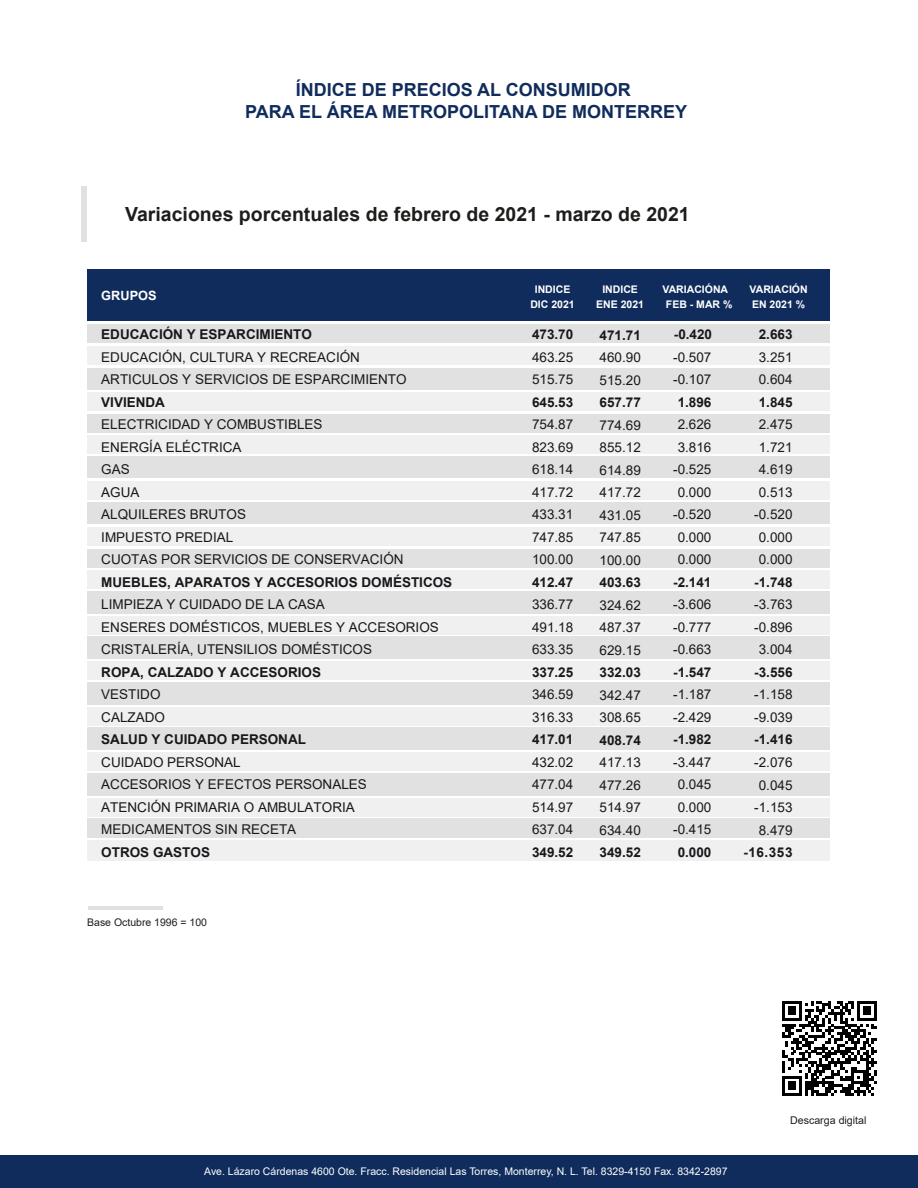
<style>
.page{position:relative;width:918px;height:1188px;background:#fff}
.page>*{position:absolute;margin:0;border:0;box-sizing:border-box;transform-origin:0 0}
.t1{font:700 19.5px "Arial";color:#1d1d1b}
.t2{font:700 18px/21.6px "Arial";color:#102c5c;text-align:center}
.t3{font:13.5px/22.5px "Arial";color:#1a171c}
.t4{font:700 13.5px "Arial";color:#1a171c}
.t5{font:700 12.75px "Arial";color:#fff}
.t6{font:10.65px "Arial";color:#1d1d1b}
.t7{font:10.5px "Arial";color:#fff}
.t8{font:700 10.5px/15px "Arial";color:#fff;text-align:center}
.t9{font:10.5px "Arial";color:#1d1d1b}
</style>
<div class="page">
<div style="left:81px;top:186px;width:6px;height:56px;background:#e1e1e1"></div>
<div style="left:0;top:1156px;width:918px;height:32px;background:#102c5c"></div>
<div style="left:87px;top:270px;width:742px;height:51px;background:#102c5c"></div>
<hr style="left:88px;top:906px;width:75px;height:3px;background:#e1e1e1">
<div style="left:87px;top:325px;width:742px;height:18px;background:#e1e1e1"></div>
<div style="left:87px;top:346px;width:743px;height:19px;background:#f0f0f0"></div>
<div style="left:87px;top:392px;width:743px;height:18px;background:#f0f0f0"></div>
<div style="left:87px;top:368px;width:743px;height:21px;background:#e1e1e1"></div>
<div style="left:87px;top:414px;width:742px;height:19px;background:#e1e1e1"></div>
<div style="left:87px;top:435px;width:742px;height:19px;background:#f0f0f0"></div>
<div style="left:87px;top:457px;width:742px;height:21px;background:#e1e1e1"></div>
<div style="left:87px;top:481px;width:742px;height:19px;background:#f0f0f0"></div>
<div style="left:87px;top:527px;width:742px;height:19px;background:#f0f0f0"></div>
<div style="left:87px;top:549px;width:742px;height:19px;background:#e1e1e1"></div>
<div style="left:87px;top:570px;width:742px;height:19px;background:#f0f0f0"></div>
<div style="left:87px;top:616px;width:742px;height:19px;background:#f0f0f0"></div>
<div style="left:87px;top:591px;width:742px;height:23px;background:#e1e1e1"></div>
<div style="left:87px;top:637px;width:742px;height:22px;background:#e1e1e1"></div>
<div style="left:87px;top:661px;width:742px;height:19px;background:#f0f0f0"></div>
<div style="left:87px;top:682px;width:742px;height:22px;background:#e1e1e1"></div>
<div style="left:87px;top:707px;width:742px;height:19px;background:#f0f0f0"></div>
<div style="left:87px;top:728px;width:742px;height:22px;background:#e1e1e1"></div>
<div style="left:87px;top:752px;width:742px;height:19px;background:#f0f0f0"></div>
<div style="left:87px;top:773px;width:742px;height:22px;background:#e1e1e1"></div>
<div style="left:87px;top:798px;width:742px;height:19px;background:#f0f0f0"></div>
<div style="left:87px;top:819px;width:742px;height:19px;background:#e1e1e1"></div>
<div style="left:87px;top:840px;width:742px;height:21px;background:#f0f0f0"></div>
<div style="left:87px;top:502px;width:742px;height:22px;background:#e1e1e1"></div>
<svg style="left:782px;top:1001px;width:95px;height:95px"></svg>
<h2 class="t2" style="left:245px;top:79px;width:444px">ÍNDICE DE PRECIOS AL CONSUMIDOR<br>PARA EL ÁREA METROPOLITANA DE MONTERREY</h2>
<h1 class="t1" style="left:125px;top:201px;width:566px">Variaciones porcentuales de febrero de 2021 - marzo de 2021</h1>
<p class="t5" style="left:101px;top:286px;width:57px">GRUPOS</p>
<p class="t4" style="left:101px;top:325px;width:212px">EDUCACIÓN Y ESPARCIMIENTO</p>
<p class="t3" style="left:101px;top:346px;width:307px">EDUCACIÓN, CULTURA Y RECREACIÓN<br>ARTICULOS Y SERVICIOS DE ESPARCIMIENTO</p>
<p class="t4" style="left:101px;top:393px;width:65px">VIVIENDA</p>
<p class="t3" style="left:101px;top:413px;width:304px">ELECTRICIDAD Y COMBUSTIBLES<br>ENERGÍA ELÉCTRICA<br>GAS<br>AGUA<br>ALQUILERES BRUTOS<br>IMPUESTO PREDIAL<br>CUOTAS POR SERVICIOS DE CONSERVACIÓN</p>
<p class="t4" style="left:101px;top:573px;width:353px">MUEBLES, APARATOS Y ACCESORIOS DOMÉSTICOS</p>
<p class="t3" style="left:101px;top:593px;width:339px">LIMPIEZA Y CUIDADO DE LA CASA<br>ENSERES DOMÉSTICOS, MUEBLES Y ACCESORIOS<br>CRISTALERÍA, UTENSILIOS DOMÉSTICOS</p>
<p class="t4" style="left:101px;top:663px;width:221px">ROPA, CALZADO Y ACCESORIOS</p>
<p class="t3" style="left:101px;top:683px;width:65px">VESTIDO<br>CALZADO</p>
<p class="t4" style="left:101px;top:730px;width:206px">SALUD Y CUIDADO PERSONAL</p>
<p class="t3" style="left:101px;top:751px;width:267px">CUIDADO PERSONAL<br>ACCESORIOS Y EFECTOS PERSONALES<br>ATENCIÓN PRIMARIA O AMBULATORIA<br>MEDICAMENTOS SIN RECETA</p>
<p class="t4" style="left:101px;top:843px;width:110px">OTROS GASTOS</p>
<p class="t9" style="left:87px;top:915px;width:121px">Base Octubre 1996 = 100</p>
<p class="t8" style="left:530px;top:282px;width:46px">INDICE<br>DIC 2021</p>
<p class="t8" style="left:596px;top:282px;width:49px">INDICE<br>ENE 2021</p>
<p class="t8" style="left:662px;top:282px;width:71px">VARIACIÓNA<br>FEB - MAR %</p>
<p class="t8" style="left:750px;top:282px;width:60px;text-align:left">VARIACIÓN<br>EN 2021 %</p>
<p class="t4" style="left:532px;top:325px;width:43px">473.70</p>
<p class="t3" style="left:532px;top:346px;width:43px">463.25<br>515.75</p>
<p class="t4" style="left:532px;top:392px;width:43px">645.53</p>
<p class="t3" style="left:532px;top:413px;width:43px;text-align:justify">754.87<br>823.69<br>618.14<br>417.72<br>433.31<br>747.85<br>100.00</p>
<p class="t4" style="left:532px;top:572px;width:43px">412.47</p>
<p class="t3" style="left:532px;top:593px;width:43px;text-align:justify">336.77<br>491.18<br>633.35</p>
<p class="t4" style="left:532px;top:662px;width:43px">337.25</p>
<p class="t3" style="left:532px;top:683px;width:43px">346.59<br>316.33</p>
<p class="t4" style="left:532px;top:730px;width:43px">417.01</p>
<p class="t3" style="left:532px;top:751px;width:43px;text-align:justify">432.02<br>477.04<br>514.97<br>637.04</p>
<p class="t4" style="left:532px;top:842px;width:43px">349.52</p>
<p class="t4" style="left:600px;top:325px;width:43px">471.71</p>
<p class="t3" style="left:600px;top:346px;width:43px">460.90<br>515.20</p>
<p class="t4" style="left:600px;top:393px;width:43px">657.77</p>
<p class="t3" style="left:600px;top:414px;width:43px;text-align:justify">774.69<br>855.12<br>614.89<br>417.72<br>431.05<br>747.85<br>100.00</p>
<p class="t4" style="left:600px;top:573px;width:43px">403.63</p>
<p class="t3" style="left:600px;top:594px;width:43px;text-align:justify">324.62<br>487.37<br>629.15</p>
<p class="t4" style="left:600px;top:663px;width:43px">332.03</p>
<p class="t3" style="left:600px;top:684px;width:43px">342.47<br>308.65</p>
<p class="t4" style="left:600px;top:730px;width:43px">408.74</p>
<p class="t3" style="left:600px;top:751px;width:43px;text-align:justify">417.13<br>477.26<br>514.97<br>634.40</p>
<p class="t4" style="left:600px;top:843px;width:43px">349.52</p>
<p class="t4" style="left:674px;top:325px;width:40px">-0.420</p>
<p class="t3" style="left:673px;top:346px;width:40px">-0.507 -0.107</p>
<p class="t4" style="left:678px;top:393px;width:35px">1.896</p>
<p class="t3" style="left:673px;top:413px;width:40px;text-align:center">2.626<br>3.816 -0.525<br>0.000 -0.520<br>0.000<br>0.000</p>
<p class="t4" style="left:673px;top:573px;width:40px">-2.141</p>
<p class="t3" style="left:673px;top:593px;width:40px;text-align:justify">-3.606 -0.777 -0.663</p>
<p class="t4" style="left:673px;top:663px;width:40px">-1.547</p>
<p class="t3" style="left:673px;top:683px;width:40px">-1.187 -2.429</p>
<p class="t4" style="left:673px;top:730px;width:40px">-1.982</p>
<p class="t3" style="left:673px;top:751px;width:40px;text-align:center">-3.447<br>0.045<br>0.000 -0.415</p>
<p class="t4" style="left:678px;top:843px;width:35px">0.000</p>
<p class="t4" style="left:759px;top:325px;width:35px">2.663</p>
<p class="t3" style="left:759px;top:346px;width:35px">3.251<br>0.604</p>
<p class="t4" style="left:759px;top:393px;width:35px">1.845</p>
<p class="t3" style="left:754px;top:413px;width:40px;text-align:center">2.475<br>1.721<br>4.619<br>0.513 -0.520<br>0.000<br>0.000</p>
<p class="t4" style="left:754px;top:573px;width:40px">-1.748</p>
<p class="t3" style="left:754px;top:593px;width:40px;text-align:center">-3.763 -0.896<br>3.004</p>
<p class="t4" style="left:754px;top:663px;width:40px">-3.556</p>
<p class="t3" style="left:754px;top:683px;width:40px">-1.158 -9.039</p>
<p class="t4" style="left:754px;top:730px;width:40px">-1.416</p>
<p class="t3" style="left:754px;top:751px;width:40px;text-align:center">-2.076<br>0.045 -1.153<br>8.479</p>
<p class="t4" style="left:743px;top:843px;width:51px">-16.353</p>
<p class="t6" style="left:790px;top:1113px;width:78px">Descarga digital</p>
<p class="t7" style="left:204px;top:1164px;width:525px">Ave. Lázaro Cárdenas 4600 Ote. Fracc. Residencial Las Torres, Monterrey, N. L. Tel. 8329-4150 Fax. 8342-2897</p>
</div>
